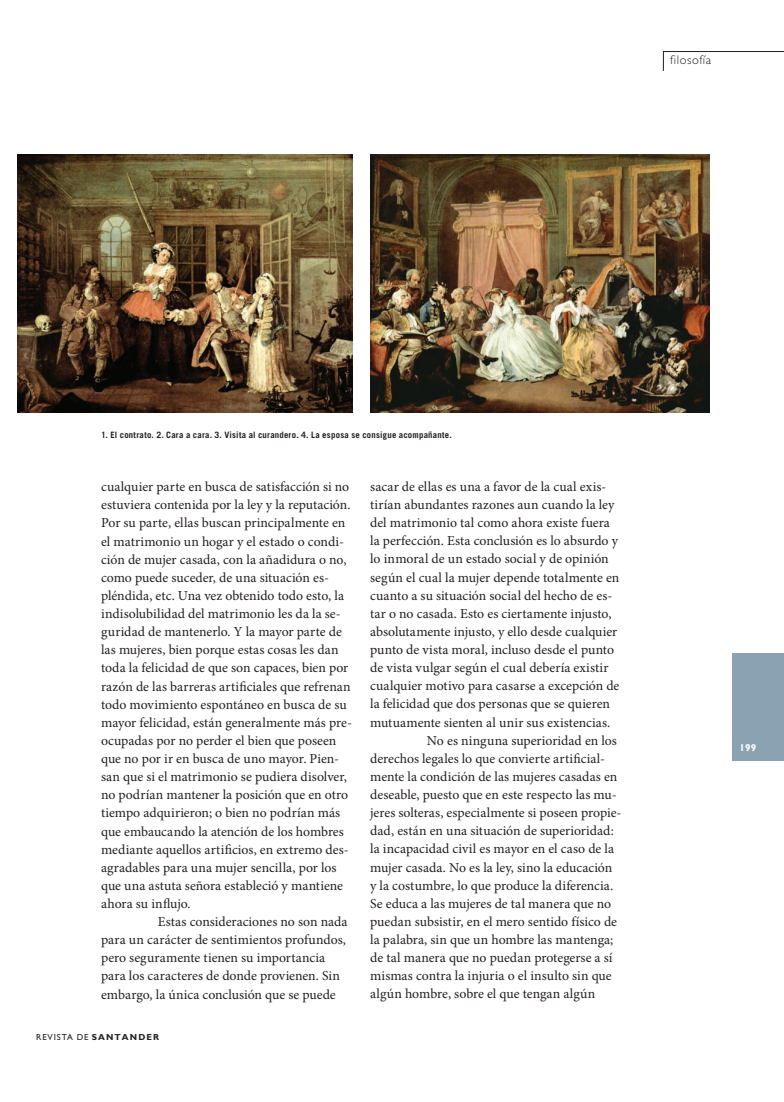
<style>
.page{position:relative;width:784px;height:1102px;background:#fff}
.page>*{position:absolute;margin:0;border:0;box-sizing:border-box;transform-origin:0 0}
.t1{font:13.75px "Minion Pro";color:#231f20}
.t2{font:300 12.5px "Gill Sans Std";letter-spacing:.05em;color:#231f20}
.t3{font:700 10px "Gill Sans Std";color:#fff}
.t4{font:700 8.75px "Trade Gothic LT Std";letter-spacing:.025em;color:#231f20}
.t5{font:8.75px "Gill Sans Std";letter-spacing:.1em;color:#231f20}
.s1{font-weight:700}
</style>
<div class="page">
<svg style="left:662px;top:51px;width:121px;height:20px"></svg>
<div style="left:732px;top:653px;width:51px;height:107px;background:#8aa2b1"></div>
<img style="left:17px;top:154px;width:335px;height:259px">
<img style="left:370px;top:154px;width:339px;height:259px">
<p class="t2" style="left:669px;top:53px;width:43px">filosofía</p>
<p class="t4" style="left:101px;top:429px;width:352px">1. El contrato. 2. Cara a cara. 3. Visita al curandero. 4. La esposa se consigue acompañante.</p>
<p class="t1" style="left:101px;top:478px;width:249px">cualquier parte en busca de satisfacción si no</p>
<p class="t1" style="left:101px;top:496px;width:251px">estuviera con tenida por la ley y la reputación.</p>
<p class="t1" style="left:101px;top:514px;width:246px">Por su parte, ellas buscan princi palmente en</p>
<p class="t1" style="left:101px;top:532px;width:244px">el matrimonio un hogar y el estado o condi-</p>
<p class="t1" style="left:101px;top:550px;width:247px">ción de mujer casada, con la añadidura o no,</p>
<p class="t1" style="left:101px;top:568px;width:229px">como puede suceder, de una situación es-</p>
<p class="t1" style="left:101px;top:586px;width:244px">pléndida, etc. Una vez obtenido todo esto, la</p>
<p class="t1" style="left:101px;top:604px;width:241px">indisolubilidad del matrimonio les da la se-</p>
<p class="t1" style="left:101px;top:623px;width:242px">guridad de mantenerlo. Y la mayor parte de</p>
<p class="t1" style="left:101px;top:641px;width:239px">las mujeres, bien porque estas cosas les dan</p>
<p class="t1" style="left:101px;top:659px;width:248px">toda la felicidad de que son capaces, bien por</p>
<p class="t1" style="left:101px;top:677px;width:251px">razón de las barreras artifi ciales que refrenan</p>
<p class="t1" style="left:101px;top:695px;width:247px">todo movimiento espontáneo en busca de su</p>
<p class="t1" style="left:101px;top:713px;width:252px">mayor felicidad, están generalmente más pre-</p>
<p class="t1" style="left:101px;top:731px;width:237px">ocupadas por no perder el bien que poseen</p>
<p class="t1" style="left:101px;top:749px;width:239px">que no por ir en busca de uno mayor. Pien-</p>
<p class="t1" style="left:101px;top:768px;width:247px">san que si el matrimonio se pudiera disolver,</p>
<p class="t1" style="left:101px;top:786px;width:248px">no podrían mantener la posición que en otro</p>
<p class="t1" style="left:101px;top:804px;width:240px">tiempo adquirieron; o bien no podrían más</p>
<p class="t1" style="left:101px;top:822px;width:244px">que embaucando la atención de los hombres</p>
<p class="t1" style="left:101px;top:840px;width:249px">mediante aquellos arti ficios, en extremo des-</p>
<p class="t1" style="left:101px;top:858px;width:237px">agradables para una mujer sencilla, por los</p>
<p class="t1" style="left:101px;top:876px;width:243px">que una astuta señora estableció y mantiene</p>
<p class="t1" style="left:101px;top:894px;width:91px">ahora su influjo.</p>
<p class="t1" style="left:158px;top:912px;width:191px">Estas consideraciones no son nada</p>
<p class="t1" style="left:101px;top:931px;width:246px">para un carácter de senti mientos profundos,</p>
<p class="t1" style="left:101px;top:949px;width:225px">pero seguramente tienen su importancia</p>
<p class="t1" style="left:101px;top:967px;width:240px">para los caracteres de donde provienen. Sin</p>
<p class="t1" style="left:101px;top:985px;width:236px">embargo, la única conclusión que se puede</p>
<p class="t5" style="left:36px;top:1032px;width:124px">REVISTA DE <span class="s1">SANTANDER</span></p>
<p class="t1" style="left:370px;top:477px;width:237px">sacar de ellas es una a favor de la cual exis-</p>
<p class="t1" style="left:370px;top:495px;width:246px">tirían abun dantes razones aun cuando la ley</p>
<p class="t1" style="left:370px;top:514px;width:241px">del matrimonio tal como ahora existe fuera</p>
<p class="t1" style="left:370px;top:532px;width:249px">la perfección. Esta conclusión es lo absurdo y</p>
<p class="t1" style="left:370px;top:550px;width:240px">lo inmo ral de un estado social y de opinión</p>
<p class="t1" style="left:370px;top:568px;width:250px">según el cual la mujer depende totalmente en</p>
<p class="t1" style="left:370px;top:586px;width:244px">cuanto a su situación social del hecho de es-</p>
<p class="t1" style="left:370px;top:604px;width:243px">tar o no casada. Esto es ciertamente injusto,</p>
<p class="t1" style="left:370px;top:622px;width:248px">absolutamente injusto, y ello desde cualquier</p>
<p class="t1" style="left:370px;top:640px;width:245px">punto de vista moral, incluso desde el punto</p>
<p class="t1" style="left:370px;top:659px;width:240px">de vista vulgar según el cual debería existir</p>
<p class="t1" style="left:370px;top:677px;width:250px">cualquier motivo para casarse a excepción de</p>
<p class="t1" style="left:370px;top:695px;width:241px">la felicidad que dos personas que se quieren</p>
<p class="t1" style="left:370px;top:713px;width:241px">mutuamente sienten al unir sus existencias.</p>
<p class="t1" style="left:426px;top:731px;width:191px">No es ninguna superioridad en los</p>
<p class="t1" style="left:370px;top:749px;width:236px">derechos legales lo que convierte artificial-</p>
<p class="t1" style="left:370px;top:767px;width:248px">mente la condición de las mujeres casadas en</p>
<p class="t1" style="left:370px;top:785px;width:248px">desea ble, puesto que en este respecto las mu-</p>
<p class="t1" style="left:370px;top:804px;width:253px">jeres solteras, especialmente si poseen propie-</p>
<p class="t1" style="left:370px;top:822px;width:245px">dad, están en una situación de superioridad:</p>
<p class="t1" style="left:370px;top:840px;width:245px">la inca pacidad civil es mayor en el caso de la</p>
<p class="t1" style="left:370px;top:858px;width:243px">mujer casada. No es la ley, sino la educación</p>
<p class="t1" style="left:370px;top:876px;width:244px">y la costumbre, lo que produce la diferencia.</p>
<p class="t1" style="left:370px;top:894px;width:242px">Se educa a las mujeres de tal manera que no</p>
<p class="t1" style="left:370px;top:912px;width:248px">puedan subsistir, en el mero sentido físico de</p>
<p class="t1" style="left:370px;top:930px;width:244px">la palabra, sin que un hombre las mantenga;</p>
<p class="t1" style="left:370px;top:949px;width:244px">de tal manera que no puedan protegerse a sí</p>
<p class="t1" style="left:370px;top:967px;width:243px">mismas contra la inju ria o el insulto sin que</p>
<p class="t1" style="left:370px;top:985px;width:226px">algún hombre, sobre el que tengan algún</p>
<p class="t3" style="left:739px;top:741px;width:18px">199</p>
</div>
